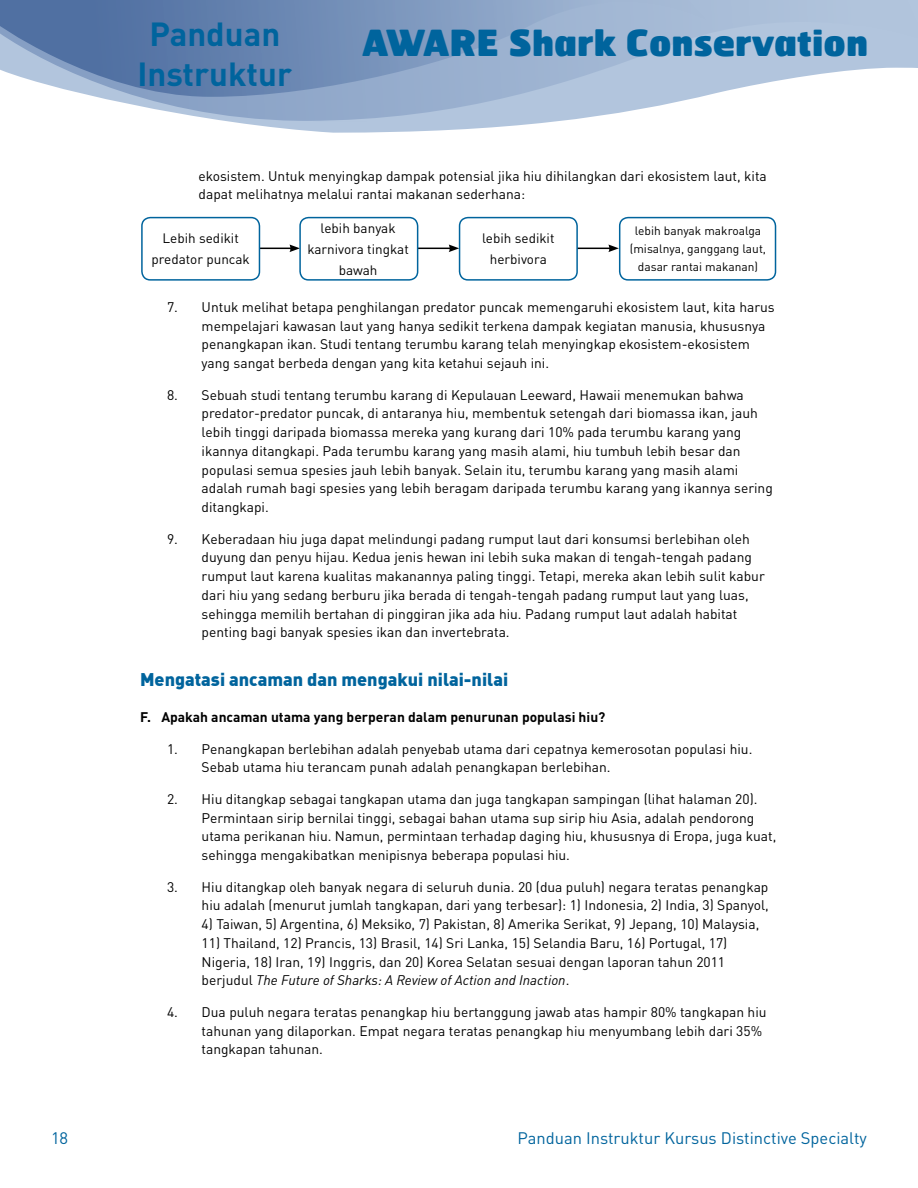
<style>
.page{position:relative;width:918px;height:1188px;background:#fff}
.page>*{position:absolute;margin:0;border:0;box-sizing:border-box;transform-origin:0 0}
.t1{font:900 36px "Hermes FB";color:#00649d}
.t2{font:700 33px "DINOT";color:#00649d}
.t3{font:900 18px "DIN Offc";color:#00649d}
.t4{font:16.5px "DINOT";color:#00649d}
.t5{font:13.8px/18.8px "DINOT";color:#000}
.t6{font:700 13.8px "DINOT";color:#000}
.t7{font:13.5px/21px "DINOT";color:#000;text-align:center}
.t8{font:12px/18px "DINOT";color:#000;text-align:center}
.s1{font-style:italic}
</style>
<div class="page">
<svg style="left:240px;top:123px;width:300px;height:10px;fill:#b2c5dd"></svg>
<svg style="left:98px;top:0;width:820px;height:123px;fill:#b2c5dd"></svg>
<svg style="left:0;top:0;width:710px;height:97px;background:#839cc0"></svg>
<hr style="left:412px;top:248px;width:39px;height:1px;background:#000">
<svg style="left:449px;top:244px;width:10px;height:8px"></svg>
<hr style="left:252px;top:248px;width:40px;height:1px;background:#000">
<svg style="left:289px;top:244px;width:10px;height:8px"></svg>
<hr style="left:571px;top:248px;width:40px;height:1px;background:#000">
<svg style="left:608px;top:244px;width:11px;height:8px"></svg>
<div style="left:142px;top:218px;width:117px;height:62px;background:#fff;border-radius:9px"></div>
<div style="left:141px;top:217px;width:119px;height:64px;border:2px solid #00649d;border-radius:9px"></div>
<div style="left:300px;top:218px;width:118px;height:62px;background:#fff;border-radius:9px"></div>
<div style="left:299px;top:217px;width:119px;height:64px;border:2px solid #00649d;border-radius:9px"></div>
<div style="left:460px;top:218px;width:117px;height:62px;background:#fff;border-radius:9px"></div>
<div style="left:459px;top:217px;width:119px;height:64px;border:2px solid #00649d;border-radius:9px"></div>
<div style="left:619px;top:217px;width:157px;height:64px;border:2px solid #00649d;border-radius:9px"></div>
<p class="t4" style="left:51px;top:1127px;width:19px">18</p>
<h2 class="t2" style="left:149px;top:13px;width:132px">Panduan</h2>
<h1 class="t1" style="left:362px;top:18px;width:508px">AWARE Shark Conservation</h1>
<h2 class="t2" style="left:137px;top:53px;width:156px">Instruktur</h2>
<p class="t5" style="left:199px;top:166px;width:570px">ekosistem. Untuk menyingkap dampak potensial jika hiu dihilangkan dari ekosistem laut, kita dapat melihatnya melalui rantai makanan sederhana:</p>
<p class="t7" style="left:152px;top:228px;width:100px">Lebih sedikit predator puncak</p>
<p class="t7" style="left:307px;top:217px;width:103px">lebih banyak karnivora tingkat bawah</p>
<p class="t7" style="left:482px;top:227px;width:74px">lebih sedikit herbivora</p>
<p class="t8" style="left:630px;top:222px;width:138px">lebih banyak makroalga (misalnya, ganggang laut, dasar rantai makanan)</p>
<p class="t5" style="left:202px;top:297px;width:575px;text-indent:-34px">7. Untuk melihat betapa penghilangan predator puncak memengaruhi ekosistem laut, kita harus mempelajari kawasan laut yang hanya sedikit terkena dampak kegiatan manusia, khususnya penangkapan ikan. Studi tentang terumbu karang telah menyingkap ekosistem-ekosistem yang sangat berbeda dengan yang kita ketahui sejauh ini.</p>
<p class="t5" style="left:202px;top:385px;width:573px;text-indent:-34px">8. Sebuah studi tentang terumbu karang di Kepulauan Leeward, Hawaii menemukan bahwa predator-predator puncak, di antaranya hiu, membentuk setengah dari biomassa ikan, jauh lebih tinggi daripada biomassa mereka yang kurang dari 10% pada terumbu karang yang ikannya ditangkapi. Pada terumbu karang yang masih alami, hiu tumbuh lebih besar dan populasi semua spesies jauh lebih banyak. Selain itu, terumbu karang yang masih alami adalah rumah bagi spesies yang lebih beragam daripada terumbu karang yang ikannya sering ditangkapi.</p>
<p class="t5" style="left:202px;top:529px;width:565px;text-indent:-34px">9. Keberadaan hiu juga dapat melindungi padang rumput laut dari konsumsi berlebihan oleh duyung dan penyu hijau. Kedua jenis hewan ini lebih suka makan di tengah-tengah padang rumput laut karena kualitas makanannya paling tinggi. Tetapi, mereka akan lebih sulit kabur dari hiu yang sedang berburu jika berada di tengah-tengah padang rumput laut yang luas, sehingga memilih bertahan di pinggiran jika ada hiu. Padang rumput laut adalah habitat penting bagi banyak spesies ikan dan invertebrata.</p>
<h3 class="t3" style="left:140px;top:668px;width:370px">Mengatasi ancaman dan mengakui nilai-nilai</h3>
<p class="t6" style="left:140px;top:708px;width:467px">F. Apakah ancaman utama yang berperan dalam penurunan populasi hiu?</p>
<p class="t5" style="left:202px;top:739px;width:552px;text-indent:-34px">1. Penangkapan berlebihan adalah penyebab utama dari cepatnya kemerosotan populasi hiu.<br>Sebab utama hiu terancam punah adalah penangkapan berlebihan.</p>
<p class="t5" style="left:202px;top:789px;width:576px;text-indent:-34px">2. Hiu ditangkap sebagai tangkapan utama dan juga tangkapan sampingan (lihat halaman 20).<br>Permintaan sirip bernilai tinggi, sebagai bahan utama sup sirip hiu Asia, adalah pendorong utama perikanan hiu. Namun, permintaan terhadap daging hiu, khususnya di Eropa, juga kuat, sehingga mengakibatkan menipisnya beberapa populasi hiu.</p>
<p class="t5" style="left:167px;top:877px;width:603px;text-align:right">3. Hiu ditangkap oleh banyak negara di seluruh dunia. 20 (dua puluh) negara teratas penangkap hiu adalah (menurut jumlah tangkapan, dari yang terbesar): 1) Indonesia, 2) India, 3) Spanyol,</p>
<p class="t5" style="left:202px;top:914px;width:559px">4) Taiwan, 5) Argentina, 6) Meksiko, 7) Pakistan, 8) Amerika Serikat, 9) Jepang, 10) Malaysia,</p>
<p class="t5" style="left:202px;top:933px;width:527px">11) Thailand, 12) Prancis, 13) Brasil, 14) Sri Lanka, 15) Selandia Baru, 16) Portugal, 17)<br>Nigeria, 18) Iran, 19) Inggris, dan 20) Korea Selatan sesuai dengan laporan tahun 2011 berjudul <span class="s1">The Future of Sharks: A Review of Action and Inaction</span>.</p>
<p class="t5" style="left:202px;top:1002px;width:567px;text-indent:-34px">4. Dua puluh negara teratas penangkap hiu bertanggung jawab atas hampir 80% tangkapan hiu tahunan yang dilaporkan. Empat negara teratas penangkap hiu menyumbang lebih dari 35% tangkapan tahunan.</p>
<p class="t4" style="left:518px;top:1127px;width:351px">Panduan Instruktur Kursus Distinctive Specialty</p>
</div>
